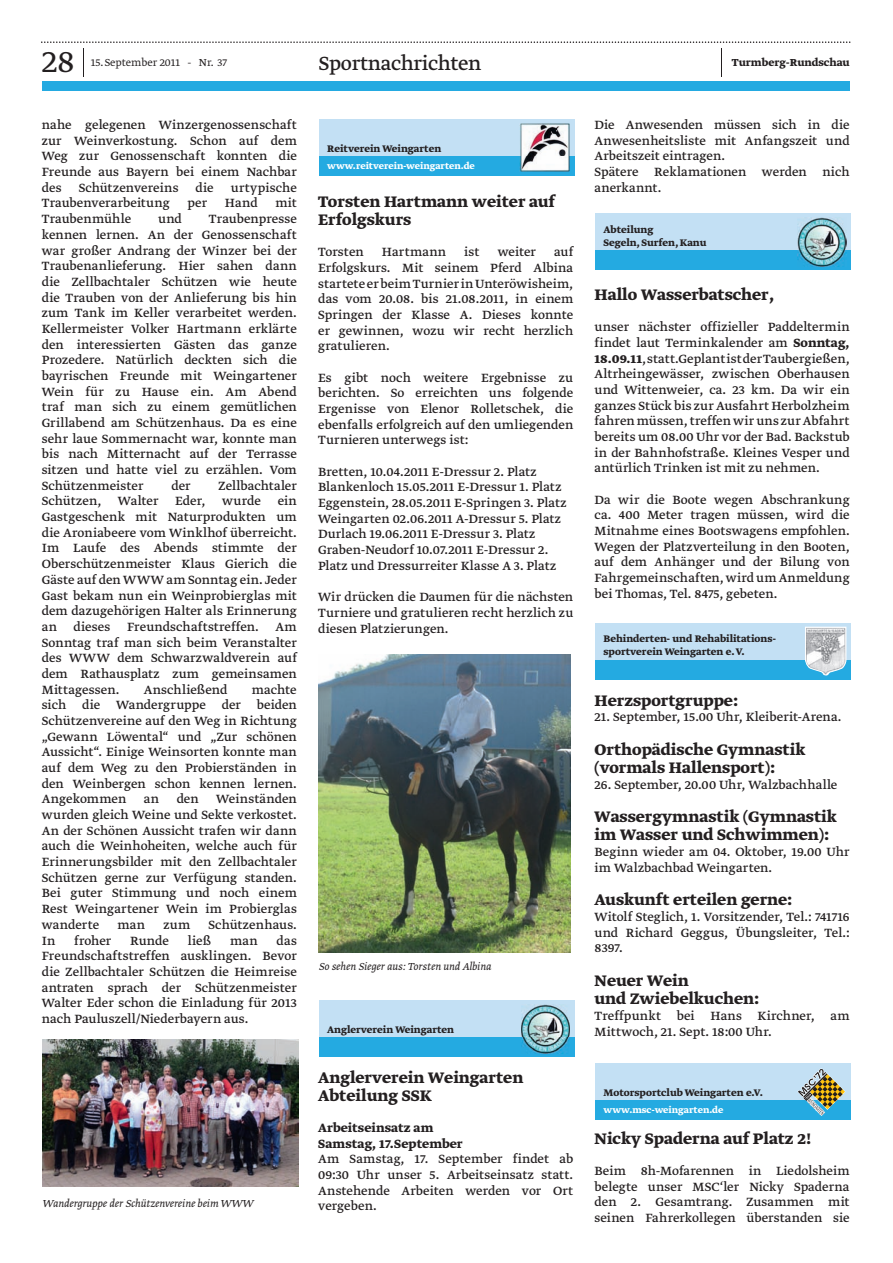
<style>
.page{position:relative;width:893px;height:1263px;background:#fff}
.page>*{position:absolute;margin:0;border:0;box-sizing:border-box;transform-origin:0 0}
.t1{font:300 36px "Greta Text Std";color:#231f20}
.t2{font:22.5px "Greta Text Std";letter-spacing:-.015em;color:#231f20}
.t3{font:700 18px/18px "Greta Text Std";color:#231f20}
.t4{font:14.1px/15.8px "Greta Text Std";letter-spacing:.005em;color:#231f20;text-align:justify}
.t5{font:700 14.1px/15.8px "Greta Text Std";letter-spacing:.01em;color:#231f20}
.t6{font:italic 300 12px "Greta Text Std";color:#231f20}
.t7{font:300 12px "Greta Text Std";color:#231f20}
.t8{font:700 12px "Greta Text Std";color:#231f20}
.t9{font:700 11.25px/13.5px "Greta Text Std";color:#231f20}
.t10{font:700 10.5px "Greta Text Std";color:#fff}
.s1{font-weight:700}
</style>
<div class="page">
<div style="left:42px;top:81px;width:808px;height:9px;background:#24aae1"></div>
<svg style="left:41px;top:41px;width:809px;height:35px"></svg>
<img style="left:43px;top:1040px;width:256px;height:147px">
<div style="left:319px;top:119px;width:255px;height:57px;background:#c3e0f4"></div>
<div style="left:319px;top:156px;width:255px;height:20px;background:#24aae1"></div>
<img style="left:520px;top:123px;width:50px;height:49px">
<img style="left:319px;top:654px;width:252px;height:299px">
<div style="left:319px;top:1000px;width:255px;height:57px;background:#c3e0f4"></div>
<div style="left:319px;top:1037px;width:255px;height:20px;background:#24aae1"></div>
<img style="left:521px;top:1004px;width:49px;height:49px">
<div style="left:595px;top:213px;width:255px;height:57px;background:#c3e0f4"></div>
<div style="left:595px;top:250px;width:255px;height:20px;background:#24aae1"></div>
<img style="left:798px;top:218px;width:48px;height:48px">
<div style="left:595px;top:622px;width:255px;height:57px;background:#c3e0f4"></div>
<div style="left:595px;top:659px;width:255px;height:20px;background:#24aae1"></div>
<svg style="left:805px;top:627px;width:41px;height:49px"></svg>
<div style="left:595px;top:1063px;width:255px;height:57px;background:#c3e0f4"></div>
<div style="left:595px;top:1100px;width:255px;height:20px;background:#24aae1"></div>
<svg style="left:797px;top:1068px;width:48px;height:48px"></svg>
<h1 class="t1" style="left:42px;top:39px;width:34px">28</h1>
<p class="t7" style="left:91px;top:55px;width:138px">15. September 2011 - Nr. 37</p>
<h2 class="t2" style="left:319px;top:54px;width:164px">Sportnachrichten</h2>
<p class="t8" style="left:732px;top:58px;width:119px">Turmberg-Rundschau</p>
<p class="t4" style="left:42px;top:118px;width:257px">nahe gelegenen Winzergenossenschaft zur Weinverkostung. Schon auf dem Weg zur Genossenschaft konnten die Freunde aus Bayern bei einem Nachbar des Schü tzenvereins die urtypische Traubenverarbeitung</p>
<p class="t4" style="left:188px;top:196px;width:21px">per</p>
<p class="t4" style="left:225px;top:196px;width:34px">Hand</p>
<p class="t4" style="left:275px;top:196px;width:23px">mit</p>
<p class="t4" style="left:42px;top:212px;width:257px;text-indent:167px">Traubenpresse kennen lernen. An der Genossenschaft war großer Andrang der Winzer bei der Traubenanlieferung. Hier sahen dann die Zellbachtaler Schü tzen wie heute die Trauben von der Anlieferung bis hin zum Tank im Keller verarbeitet werden.<br>Kellermeister Volker Hartmann erklärte den interessierten Gästen das ganze Prozedere. Natü rlich deckten sich die bayrischen Freunde mit Weingartener Wein fü r zu Hause ein. Am Abend traf man sich zu einem gemü tlichen Grillabend am Schü tzenhaus. Da es eine sehr laue Sommernacht war, konnte man bis nach Mitternacht auf der Terrasse sitzen und hatte viel zu erzählen. Vom Schü tzenmeister</p>
<p class="t4" style="left:42px;top:212px;width:91px">Traubenmü hle</p>
<p class="t4" style="left:158px;top:212px;width:25px">und</p>
<p class="t4" style="left:42px;top:478px;width:257px;text-indent:177px">Zellbachtaler Schü tzen, Walter Eder, wurde ein Gastgeschenk mit Naturprodukten um die Aroniabeere vom Winklhof ü berreicht.<br>Im Laufe des Abends stimmte der Oberschü tzenmeister Klaus Gierich die Gäste auf den WWW am Sonntag ein. Jeder Gast bekam nun ein Weinprobierglas mit dem dazugehörigen Halter als Erinnerung an dieses Freundschaftstreffen. Am Sonntag traf man sich beim Veranstalter des WWW dem Schwarzwaldverein auf dem Rathausplatz zum gemeinsamen Mittagessen.</p>
<p class="t4" style="left:171px;top:478px;width:21px">der</p>
<p class="t4" style="left:144px;top:682px;width:85px">Anschließend</p>
<p class="t4" style="left:42px;top:682px;width:257px;text-indent:210px">machte sich die Wandergruppe der beiden Schü tzenvereine auf den Weg in Richtung „Gewann Löwental“ und „Zur schönen Aussicht“. Einige Weinsorten konnte man auf dem Weg zu den Probierständen in den Weinbergen schon kennen lernen.<br>Angekommen an den Weinständen wurden gleich Weine und Sekte verkostet.<br>An der Schönen Aussicht trafen wir dann auch die Weinhoheiten, welche auch fü r Erinnerungsbilder mit den Zellbachtaler Schü tzen gerne zur Verfü gung standen.<br>Bei guter Stimmung und noch einem Rest Weingartener Wein im Probierglas wanderte</p>
<p class="t4" style="left:118px;top:917px;width:29px">man</p>
<p class="t4" style="left:163px;top:917px;width:28px">zum</p>
<p class="t4" style="left:208px;top:917px;width:90px">Schü tzenhaus.</p>
<p class="t4" style="left:42px;top:933px;width:15px">In</p>
<p class="t4" style="left:74px;top:933px;width:39px">froher</p>
<p class="t4" style="left:130px;top:933px;width:40px">Runde</p>
<p class="t4" style="left:188px;top:933px;width:25px">ließ</p>
<p class="t4" style="left:230px;top:933px;width:29px">man</p>
<p class="t4" style="left:42px;top:933px;width:257px;text-indent:235px">das Freundschaftstreffen ausklingen. Bevor die Zellbachtaler Schü tzen die Heimreise antraten sprach der Schützenmeister Walter Eder schon die Einladung für 2013 nach Pauluszell/Niederbayern aus.</p>
<p class="t6" style="left:43px;top:1198px;width:212px">Wandergruppe der Schützenvereine beim WWW</p>
<p class="t9" style="left:327px;top:142px;width:116px">Reitverein Weingarten</p>
<p class="t10" style="left:327px;top:161px;width:149px">www.reitverein-weingarten.de</p>
<p class="t3" style="left:318px;top:193px;width:238px">Torsten Hartmann weiter auf<br>Erfolgskurs</p>
<p class="t4" style="left:318px;top:245px;width:47px">Torsten</p>
<p class="t4" style="left:382px;top:245px;width:66px">Hartmann</p>
<p class="t4" style="left:464px;top:245px;width:17px">ist</p>
<p class="t4" style="left:498px;top:245px;width:40px">weiter</p>
<p class="t4" style="left:318px;top:245px;width:257px;text-indent:236px">auf Erfolgskurs. Mit seinem Pferd Albina startete er beim Turnier in Unteröwisheim, das vom 20.08. bis 21.08.2011, in einem Springen der Klasse A. Dieses konnte er gewinnen, wozu wir recht herzlich gratulieren.</p>
<p class="t4" style="left:318px;top:370px;width:257px">Es gibt noch weitere Ergebnisse zu berichten. So erreichten uns folgende Ergenisse von Elenor Rolletschek, die ebenfalls erfolgreich auf den umliegenden Turnieren unterwegs ist:</p>
<p class="t4" style="left:318px;top:464px;width:250px;text-align:left">Bretten, 10.04.2011 E-Dressur 2. Platz Blankenloch 15.05.2011 E-Dressur 1. Platz Eggenstein, 28.05.2011 E-Springen 3. Platz Weingarten 02.06.2011 A-Dressur 5. Platz Durlach 19.06.2011 E-Dressur 3. Platz Graben-Neudorf 10.07.2011 E-Dressur 2.<br>Platz und Dressurreiter Klasse A 3. Platz</p>
<p class="t4" style="left:318px;top:590px;width:257px">Wir drü cken die Daumen fü r die nächsten Turniere und gratulieren recht herzlich zu diesen Platzierungen.</p>
<p class="t6" style="left:319px;top:961px;width:174px">So sehen Sieger aus: Torsten und Albina</p>
<p class="t9" style="left:327px;top:1023px;width:128px">Anglerverein Weingarten</p>
<p class="t3" style="left:318px;top:1069px;width:207px">Anglerverein Weingarten<br>Abteilung SSK</p>
<p class="t5" style="left:318px;top:1120px;width:146px">Arbeitseinsatz am<br>Samstag, 17.September</p>
<p class="t4" style="left:318px;top:1152px;width:257px">Am Samstag, 17. September findet ab 09:30 Uhr unser 5. Arbeitseinsatz statt.<br>Anstehende Arbeiten werden vor Ort vergeben.</p>
<p class="t4" style="left:595px;top:118px;width:257px;text-align:left">Die Anwesenden mü ssen sich in die<br>Anwesenheitsliste mit Anfangszeit und<br>Arbeitszeit eintragen.<br>Spätere Reklamationen werden nich anerkannt.</p>
<p class="t9" style="left:604px;top:223px;width:104px">Abteilung<br>Segeln, Surfen, Kanu</p>
<p class="t3" style="left:595px;top:286px;width:181px">Hallo Wasserbatscher,</p>
<p class="t4" style="left:595px;top:320px;width:257px">unser nächster offizieller Paddeltermin findet laut Terminkalender am <span class="s1">Sonntag, 18.09.11</span>, statt.Geplant ist der Taubergießen, Altrheingewässer, zwischen Oberhausen und Wittenweier, ca. 23 km. Da wir ein ganzes Stü ck bis zur Ausfahrt Herbolzheim fahren mü ssen, treffen wir uns zur Abfahrt bereits um 08.00 Uhr vor der Bad. Backstub in der Bahnhofstraße. Kleines Vesper und antü rlich Trinken ist mit zu nehmen.</p>
<p class="t4" style="left:595px;top:492px;width:257px">Da wir die Boote wegen Abschrankung ca. 400 Meter tragen mü ssen, wird die Mitnahme eines Bootswagens empfohlen.<br>Wegen der Platzverteilung in den Booten, auf dem Anhänger und der Bilung von Fahrgemeinschaften, wird um Anmeldung bei Thomas, Tel. 8475, gebeten.</p>
<p class="t9" style="left:604px;top:632px;width:174px">Behinderten- und Rehabilitations&shy;sportverein Weingarten e. V.</p>
<p class="t3" style="left:595px;top:692px;width:145px">Herzsportgruppe:</p>
<p class="t4" style="left:595px;top:710px;width:248px">21. September, 15.00 Uhr, Kleiberit-Arena.</p>
<p class="t3" style="left:595px;top:741px;width:212px">Orthopädische Gymnastik (vormals Hallensport):</p>
<p class="t4" style="left:595px;top:777px;width:244px">26. September, 20.00 Uhr, Walzbachhalle</p>
<p class="t3" style="left:595px;top:809px;width:244px">Wassergymnastik (Gymnastik im Wasser und Schwimmen):</p>
<p class="t4" style="left:595px;top:845px;width:257px">Beginn wieder am 04. Oktober, 19.00 Uhr im Walzbachbad Weingarten.</p>
<p class="t3" style="left:595px;top:892px;width:199px">Auskunft erteilen gerne:</p>
<p class="t4" style="left:595px;top:910px;width:257px">Witolf Steglich, 1. Vorsitzender, Tel.: 741716 und Richard Geggus, Übungsleiter, Tel.:<br>8397.</p>
<p class="t3" style="left:595px;top:973px;width:166px">Neuer Wein<br>und Zwiebelkuchen:</p>
<p class="t4" style="left:595px;top:1008px;width:257px">Treffpunkt bei Hans Kirchner, am<br>Mittwoch, 21. Sept. 18:00 Uhr.</p>
<p class="t9" style="left:604px;top:1086px;width:161px">Motorsportclub Weingarten e.V.</p>
<p class="t10" style="left:604px;top:1105px;width:121px">www.msc-weingarten.de</p>
<p class="t3" style="left:595px;top:1130px;width:218px">Nicky Spaderna auf Platz 2!</p>
<p class="t4" style="left:595px;top:1163px;width:257px">Beim 8h-Mofarennen in Liedolsheim belegte unser MSC‘ler Nicky Spaderna den 2. Gesamtrang. Zusammen mit seinen Fahrerkollegen ü berstanden sie</p>
</div>
